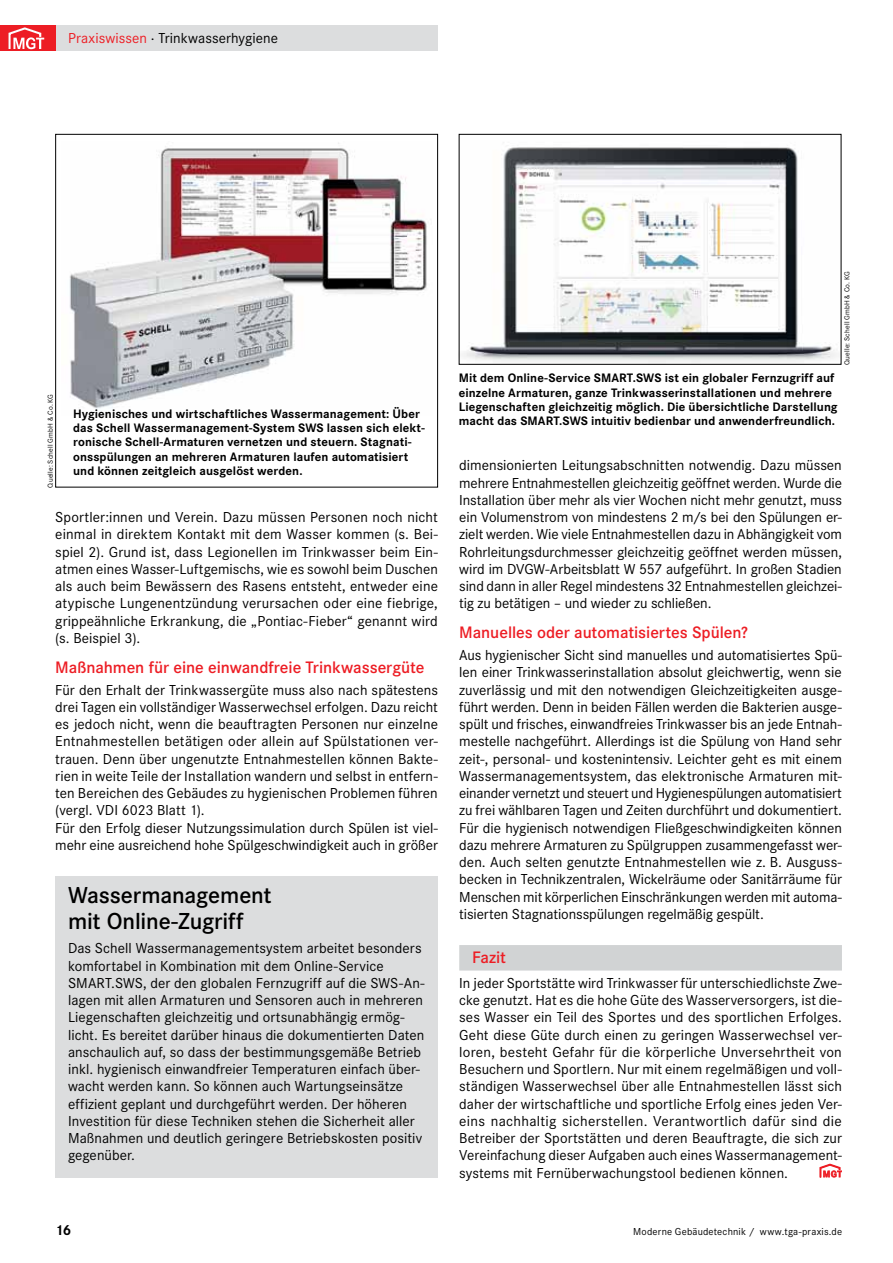
<style>
.page{position:relative;width:893px;height:1263px;background:#fff}
.page>*{position:absolute;margin:0;border:0;box-sizing:border-box;transform-origin:0 0}
.t1{font:600 24px/25.5px "Corporate S";letter-spacing:-.005em;color:#000}
.t2{font:600 17.25px "Corporate S";letter-spacing:-.005em;color:#ed1d24}
.t3{font:15px/17.2px "Corporate S";letter-spacing:.005em;color:#000;text-align:justify}
.t4{font:700 15px "Corporate S";color:#000}
.t5{font:700 12.75px/14.2px "Corporate S";letter-spacing:.005em;color:#000}
.t6{font:10.5px "Corporate S";letter-spacing:.02em;color:#000}
.t7{font:7.5px "Corporate S";letter-spacing:.02em;color:#000}
.s1{color:#ed1d24}
</style>
<div class="page">
<div style="left:55px;top:26px;width:383px;height:25px;background:#dcddde"></div>
<div style="left:0;top:26px;width:55px;height:25px;background:#ed1d24"></div>
<svg style="left:8px;top:27px;width:36px;height:23px"></svg>
<div style="left:459px;top:945px;width:383px;height:25px;background:#d1d3d4"></div>
<svg style="left:819px;top:1163px;width:23px;height:14px"></svg>
<img style="left:69px;top:143px;width:358px;height:266px">
<div style="left:55px;top:134px;width:383px;height:353px;border:1px solid #000"></div>
<img style="left:462px;top:147px;width:375px;height:216px">
<div style="left:459px;top:134px;width:382px;height:231px;border:1px solid #000"></div>
<div style="left:55px;top:876px;width:383px;height:301px;background:#dcddde"></div>
<p class="t3" style="left:68px;top:29px;width:212px"><span class="s1">Praxiswissen</span> · Trinkwasserhygiene</p>
<p class="t7" style="left:45px;top:487px;width:95px;rotate:-90deg">Quelle: Schell GmbH &amp; Co. KG</p>
<p class="t5" style="left:73px;top:406px;width:353px">Hygienisches und wirtschaftliches Wassermanagement: Über das Schell Wassermanagement-System SWS lassen sich elekt&shy;ronische Schell-Armaturen vernetzen und steuern. Stagnati&shy;onsspülungen an mehreren Armaturen laufen automatisiert und können zeitgleich ausgelöst werden.</p>
<p class="t3" style="left:55px;top:508px;width:384px">Sportler:innen und Verein. Dazu müssen Personen noch nicht einmal in direktem Kontakt mit dem Wasser kommen (s. Bei&shy;spiel 2). Grund ist, dass Legionellen im Trinkwasser beim Ein&shy;atmen eines Wasser-Luftgemischs, wie es sowohl beim Duschen als auch beim Bewässern des Rasens entsteht, entweder eine atypische Lungenentzündung verursachen oder eine fiebrige, grippeähnliche Erkrankung, die „Pontiac-Fieber“ genannt wird (s. Beispiel 3).</p>
<p class="t2" style="left:55px;top:655px;width:371px">Maßnahmen für eine einwandfreie Trinkwassergüte</p>
<p class="t3" style="left:55px;top:680px;width:384px;text-align:left">Für den Erhalt der Trinkwassergüte muss also nach spätestens drei Tagen ein vollständiger Wasserwechsel erfolgen. Dazu reicht es jedoch nicht, wenn die beauftragten Personen nur einzelne Entnahmestellen betätigen oder allein auf Spülstationen ver&shy;trauen. Denn über ungenutzte Entnahmestellen können Bakte&shy;rien in weite Teile der Installation wandern und selbst in entfern&shy;ten Bereichen des Gebäudes zu hygienischen Problemen führen (vergl. VDI 6023 Blatt 1).<br>Für den Erfolg dieser Nutzungssimulation durch Spülen ist viel&shy;mehr eine ausreichend hohe Spülgeschwindigkeit auch in größer</p>
<h1 class="t1" style="left:68px;top:882px;width:205px">Wassermanagement mit Online-Zugriff</h1>
<p class="t3" style="left:68px;top:939px;width:358px;text-align:left">Das Schell Wassermanagementsystem arbeitet besonders komfortabel in Kombination mit dem Online-Service SMART.SWS, der den globalen Fernzugriff auf die SWS-An&shy;lagen mit allen Armaturen und Sensoren auch in mehreren Liegenschaften gleichzeitig und ortsunabhängig ermög&shy;licht. Es bereitet darüber hinaus die dokumentierten Daten anschaulich auf, so dass der bestimmungsgemäße Betrieb inkl. hygienisch einwandfreier Temperaturen einfach über&shy;wacht werden kann. So können auch Wartungseinsätze effizient geplant und durchgeführt werden. Der höheren Investition für diese Techniken stehen die Sicherheit aller Maßnahmen und deutlich geringere Betriebskosten positiv gegenüber.</p>
<p class="t7" style="left:842px;top:365px;width:95px;rotate:-90deg">Quelle: Schell GmbH &amp; Co. KG</p>
<p class="t5" style="left:459px;top:370px;width:380px">Mit dem Online-Service SMART.SWS ist ein globaler Fernzugriff auf einzelne Armaturen, ganze Trinkwasserinstallationen und mehrere Liegenschaften gleichzeitig möglich. Die übersichtliche Darstellung macht das SMART.SWS intuitiv bedienbar und anwenderfreundlich.</p>
<p class="t3" style="left:459px;top:456px;width:384px">dimensionierten Leitungsabschnitten notwendig. Dazu müssen mehrere Entnahmestellen gleichzeitig geöffnet werden. Wurde die Installation über mehr als vier Wochen nicht mehr genutzt, muss ein Volumenstrom von mindestens 2 m/s bei den Spülungen er&shy;zielt werden. Wie viele Entnahmestellen dazu in Abhängigkeit vom Rohrleitungsdurchmesser gleichzeitig geöffnet werden müssen, wird im DVGW-Arbeitsblatt W 557 aufgeführt. In großen Stadien sind dann in aller Regel mindestens 32 Entnahmestellen gleichzei&shy;tig zu betätigen – und wieder zu schließen.</p>
<p class="t2" style="left:459px;top:621px;width:290px">Manuelles oder automatisiertes Spülen?</p>
<p class="t3" style="left:459px;top:646px;width:384px">Aus hygienischer Sicht sind manuelles und automatisiertes Spü&shy;len einer Trinkwasserinstallation absolut gleichwertig, wenn sie zuverlässig und mit den notwendigen Gleichzeitigkeiten ausge&shy;führt werden. Denn in beiden Fällen werden die Bakterien ausge&shy;spült und frisches, einwandfreies Trinkwasser bis an jede Entnah&shy;mestelle nachgeführt. Allerdings ist die Spülung von Hand sehr zeit-, personal- und kostenintensiv. Leichter geht es mit einem Wassermanagementsystem, das elektronische Armaturen mit&shy;einander vernetzt und steuert und Hygienespülungen automatisiert zu frei wählbaren Tagen und Zeiten durchführt und dokumentiert.<br>Für die hygienisch notwendigen Fließgeschwindigkeiten können dazu mehrere Armaturen zu Spülgruppen zusammengefasst wer&shy;den. Auch selten genutzte Entnahmestellen wie z. B. Ausguss&shy;becken in Technikzentralen, Wickelräume oder Sanitärräume für Menschen mit körperlichen Einschränkungen werden mit automa&shy;tisierten Stagnationsspülungen regelmäßig gespült.</p>
<p class="t2" style="left:472px;top:946px;width:35px">Fazit</p>
<p class="t3" style="left:459px;top:974px;width:384px">In jeder Sportstätte wird Trinkwasser für unterschiedlichste Zwe&shy;cke genutzt. Hat es die hohe Güte des Wasserversorgers, ist die&shy;ses Wasser ein Teil des Sportes und des sportlichen Erfolges.<br>Geht diese Güte durch einen zu geringen Wasserwechsel ver&shy;loren, besteht Gefahr für die körperliche Unversehrtheit von Besuchern und Sportlern. Nur mit einem regelmäßigen und voll&shy;ständigen Wasserwechsel über alle Entnahmestellen lässt sich daher der wirtschaftliche und sportliche Erfolg eines jeden Ver&shy;eins nachhaltig sicherstellen. Verantwortlich dafür sind die Betreiber der Sportstätten und deren Beauftragte, die sich zur Vereinfachung dieser Aufgaben auch eines Wassermanagement&shy;systems mit Fernüberwachungstool bedienen können.</p>
<p class="t4" style="left:55px;top:1219px;width:18px">16</p>
<p class="t6" style="left:633px;top:1224px;width:211px">Moderne Gebäudetechnik / www.tga-praxis.de</p>
</div>
